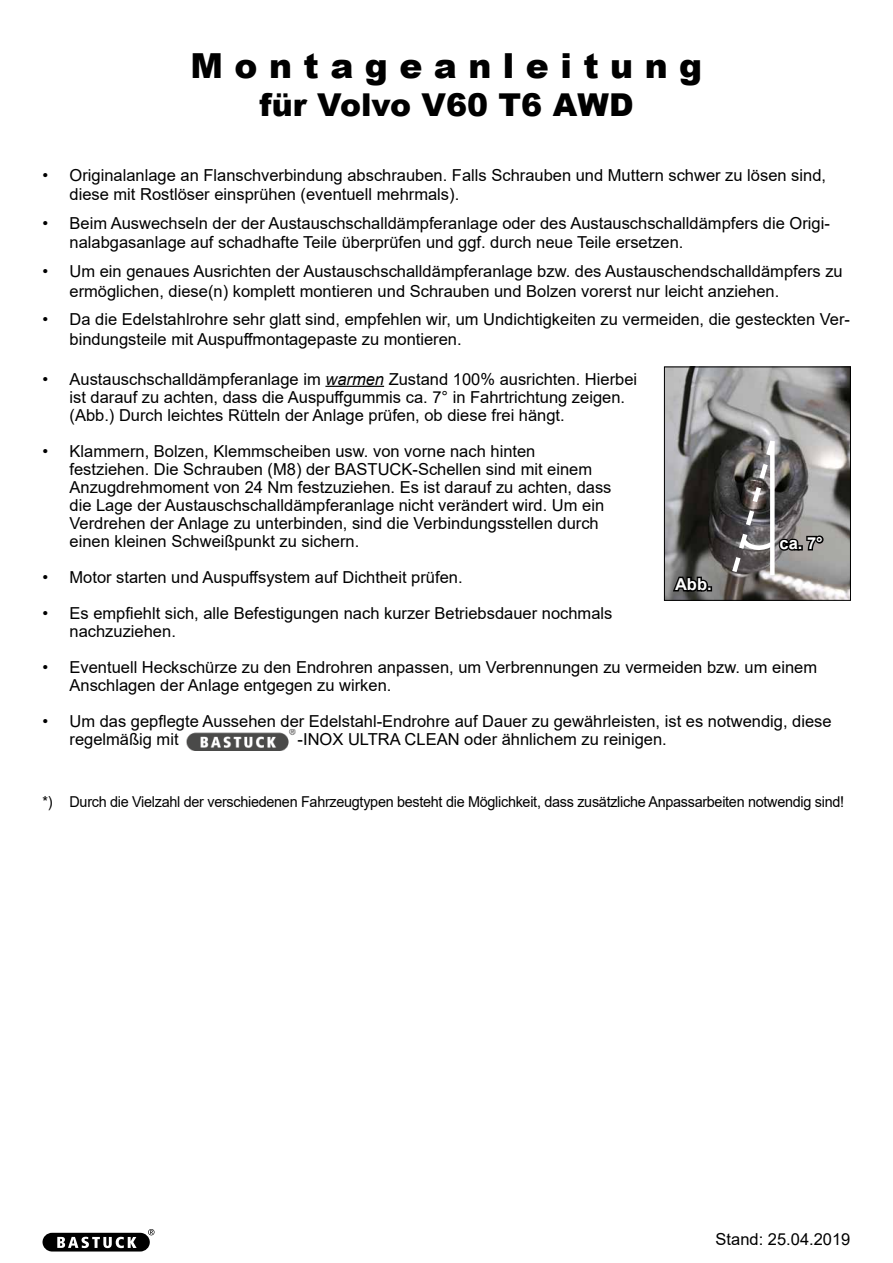
<style>
.page{position:relative;width:893px;height:1263px;background:#fff}
.page>*{position:absolute;margin:0;border:0;box-sizing:border-box;transform-origin:0 0}
.t1{font:900 34.5px "Arial";color:#000}
.t2{font:900 31.5px "Arial";color:#000}
.t3{font:16.5px/18px "Arial";color:#000}
.t4{font:700 16.5px "Arial";color:#fff}
.t5{font:15px "Arial";letter-spacing:-.02em;color:#000;scale:.96 1}
.s1{font-style:italic}
</style>
<div class="page">
<div style="left:43px;top:1233px;width:107px;height:18px;background:#000;border-radius:9px"></div>
<svg style="left:57px;top:1237px;width:80px;height:11px"></svg>
<svg style="left:148px;top:1229px;width:7px;height:6px"></svg>
<img style="left:187px;top:730px;width:108px;height:21px">
<hr style="left:325px;top:386px;width:59px;height:1px;background:#000">
<img style="left:666px;top:369px;width:183px;height:230px">
<div style="left:664px;top:367px;width:187px;height:234px;border:1px solid #000"></div>
<svg style="left:671px;top:572px;width:41px;height:22px"></svg>
<svg style="left:729px;top:435px;width:97px;height:142px;background:#7e7b7b"></svg>
<h1 class="t1" style="left:191px;top:40px;width:513px">M o n t a g e a n l e i t u n g</h1>
<h2 class="t2" style="left:259px;top:82px;width:376px">für Volvo V60 T6 AWD</h2>
<p class="t3" style="left:70px;top:165px;width:758px;line-height:19.8px;text-indent:-27px">• Originalanlage an Flanschverbindung abschrauben. Falls Schrauben und Muttern schwer zu lösen sind, diese mit Rostlöser einsprühen (eventuell mehrmals).</p>
<p class="t3" style="left:70px;top:213px;width:762px;line-height:19.8px;text-indent:-27px">• Beim Auswechseln der der Austauschschalldämpferanlage oder des Austauschschalldämpfers die Origi&shy;nalabgasanlage auf schadhafte Teile überprüfen und ggf. durch neue Teile ersetzen.</p>
<p class="t3" style="left:70px;top:261px;width:775px;line-height:19.8px;text-indent:-27px">• Um ein genaues Ausrichten der Austauschschalldämpferanlage bzw. des Austauschendschalldämpfers zu ermöglichen, diese(n) komplett montieren und Schrauben und Bolzen vorerst nur leicht anziehen.</p>
<p class="t3" style="left:70px;top:309px;width:782px;line-height:19.8px;text-indent:-27px">• Da die Edelstahlrohre sehr glatt sind, empfehlen wir, um Undichtigkeiten zu vermeiden, die gesteckten Ver&shy;bindungsteile mit Auspuffmontagepaste zu montieren.</p>
<p class="t3" style="left:70px;top:370px;width:569px;text-indent:-27px">• Austauschschalldämpferanlage im <span class="s1">warmen</span> Zustand 100% ausrichten. Hierbei ist darauf zu achten, dass die Auspuffgummis ca. 7° in Fahrtrichtung zeigen. (Abb.) Durch leichtes Rütteln der Anlage prüfen, ob diese frei hängt.</p>
<p class="t3" style="left:70px;top:442px;width:544px;text-indent:-27px">• Klammern, Bolzen, Klemmscheiben usw. von vorne nach hinten festziehen. Die Schrauben (M8) der BASTUCK-Schellen sind mit einem Anzugdrehmoment von 24 Nm festzuziehen. Es ist darauf zu achten, dass die Lage der Austauschschalldämpferanlage nicht verändert wird. Um ein Verdrehen der Anlage zu unterbinden, sind die Verbindungsstellen durch einen kleinen Schweißpunkt zu sichern.</p>
<p class="t3" style="left:43px;top:568px;width:422px">• Motor starten und Auspuffsystem auf Dichtheit prüfen.</p>
<p class="t3" style="left:70px;top:604px;width:544px;text-indent:-27px">• Es empfiehlt sich, alle Befestigungen nach kurzer Betriebsdauer nochmals nachzuziehen.</p>
<p class="t3" style="left:70px;top:658px;width:749px;text-indent:-27px">• Eventuell Heckschürze zu den Endrohren anpassen, um Verbrennungen zu vermeiden bzw. um einem<br>Anschlagen der Anlage entgegen zu wirken.</p>
<p class="t3" style="left:70px;top:712px;width:764px;text-indent:-27px">• Um das gepflegte Aussehen der Edelstahl-Endrohre auf Dauer zu gewährleisten, ist es notwendig, diese regelmäßig mit</p>
<p class="t4" style="left:779px;top:532px;width:45px">ca. 7°</p>
<p class="t4" style="left:675px;top:572px;width:38px">Abb.</p>
<p class="t3" style="left:298px;top:730px;width:371px">-INOX ULTRA CLEAN oder ähnlichem zu reinigen.</p>
<p class="t5" style="left:43px;top:791px;width:836px">*) Durch die Vielzahl der verschiedenen Fahrzeugtypen besteht die Möglichkeit, dass zusätzliche Anpassarbeiten notwendig sind!</p>
<p class="t3" style="left:716px;top:1230px;width:136px">Stand: 25.04.2019</p>
</div>
